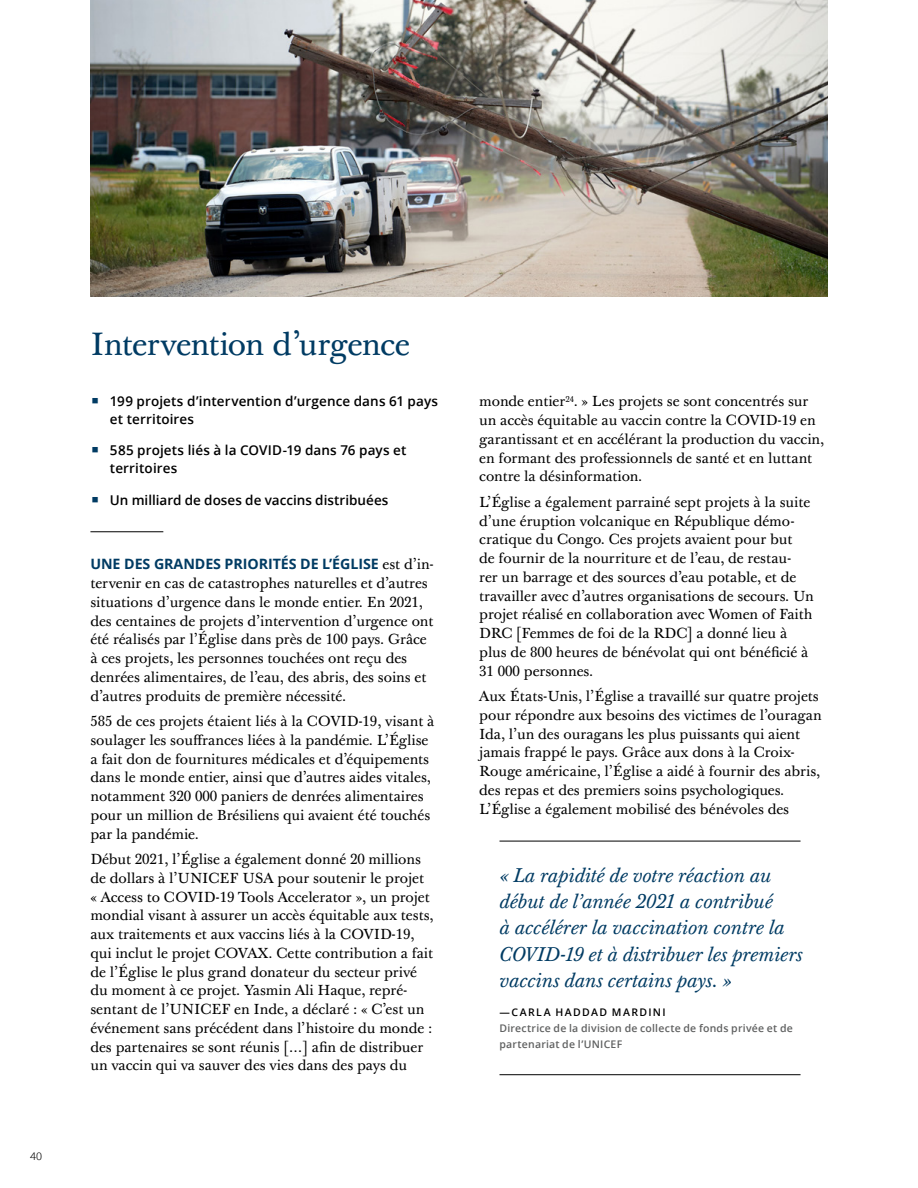
<style>
.page{position:relative;width:918px;height:1188px;background:#fff}
.page>*{position:absolute;margin:0;border:0;box-sizing:border-box;transform-origin:0 0}
.para_Level1HeadingBl{font:31.5px "Mc Kaylds Lat";letter-spacing:-.025em;color:#003b63}
.para_PullQuotewithRu{font:italic 19.5px/26.2px "Mc Kaylds Lat";color:#003b63}
.para_Level2RegularTe{font:14.25px/18.8px "Mc Kaylds Lat";letter-spacing:-.005em;color:#000}
.t1{font:600 13.5px/18px "Zoramlds Lat";letter-spacing:.01em;color:#000}
.para_PullQuoteSource{font:600 10.5px/15.8px "Zoramlds Lat";letter-spacing:.02em;color:#5f6060}
.t2{font:10.5px "Zoramlds Lat";color:#000}
.s1{font-family:"Mc Kaylds Lat";font-weight:400;font-style:italic;color:#003b63}
.s2{font-family:"Zoramlds Lat";font-weight:700;color:#003b63}
.s3{color:#000}
</style>
<div class="page">
<hr style="left:90px;top:532px;width:73px;height:1px;background:#000">
<img style="left:90px;top:0;width:738px;height:297px">
<hr style="left:500px;top:841px;width:301px;height:1px;background:#000">
<hr style="left:500px;top:1074px;width:301px;height:1px;background:#000">
<p class="t2" style="left:30px;top:1149px;width:14px">40</p>
<p class="para_Level1HeadingBl" style="left:90px;top:319px;width:321px">Intervention d’urgence</p>
<p class="t1" style="left:110px;top:392px;width:330px;text-indent:-20px"><span class="s1">▪</span> 199 projets d’intervention d’urgence dans 61 pays et territoires</p>
<p class="t1" style="left:110px;top:441px;width:298px;text-indent:-20px"><span class="s1">▪</span> 585 projets liés à la COVID-19 dans 76 pays et territoires</p>
<p class="t1" style="left:90px;top:491px;width:300px"><span class="s1">▪</span> Un milliard de doses de vaccins distribuées</p>
<p class="para_Level2RegularTe" style="left:90px;top:555px;width:345px"><span class="s2">UNE DES GRANDES PRIORITÉS DE L’ÉGLISE</span> est d’in&shy;tervenir en cas de catastrophes naturelles et d’autres situations d’urgence dans le monde entier. En 2021, des centaines de projets d’intervention d’urgence ont été réalisés par l’Église dans près de 100 pays. Grâce à ces projets, les personnes touchées ont reçu des denrées alimentaires, de l’eau, des abris, des soins et d’autres produits de première nécessité.</p>
<p class="para_Level2RegularTe" style="left:90px;top:712px;width:346px">585 de ces projets étaient liés à la COVID-19, visant à soulager les souffrances liées à la pandémie. L’Église a fait don de fournitures médicales et d’équipements dans le monde entier, ainsi que d’autres aides vitales, notamment 320 000 paniers de denrées alimentaires pour un million de Brésiliens qui avaient été touchés par la pandémie.</p>
<p class="para_Level2RegularTe" style="left:90px;top:850px;width:345px">Début 2021, l’Église a également donné 20 millions de dollars à l’UNICEF USA pour soutenir le projet « Access to COVID-19 Tools Accelerator », un projet mondial visant à assurer un accès équitable aux tests, aux traitements et aux vaccins liés à la COVID-19, qui inclut le projet COVAX. Cette contribution a fait de l’Église le plus grand donateur du secteur privé du moment à ce projet. Yasmin Ali Haque, repré&shy;sentant de l’UNICEF en Inde, a déclaré : « C’est un événement sans précédent dans l’histoire du monde : des partenaires se sont réunis […] afin de distribuer un vaccin qui va sauver des vies dans des pays du</p>
<p class="para_Level2RegularTe" style="left:479px;top:392px;width:347px">monde entier<sup>24</sup>. » Les projets se sont concentrés sur un accès équitable au vaccin contre la COVID-19 en garantissant et en accélérant la production du vaccin, en formant des professionnels de santé et en luttant contre la désinformation.</p>
<p class="para_Level2RegularTe" style="left:479px;top:493px;width:336px">L’Église a également parrainé sept projets à la suite d’une éruption volcanique en République démo&shy;cratique du Congo. Ces projets avaient pour but<br>de fournir de la nourriture et de l’eau, de restau-<br>rer un barrage et des sources d’eau potable, et de travailler avec d’autres organisations de secours. Un projet réalisé en collaboration avec Women of Faith DRC [Femmes de foi de la RDC] a donné lieu à plus de 800 heures de bénévolat qui ont bénéficié à 31 000 personnes.</p>
<p class="para_Level2RegularTe" style="left:479px;top:687px;width:344px">Aux États-Unis, l’Église a travaillé sur quatre projets pour répondre aux besoins des victimes de l’ouragan Ida, l’un des ouragans les plus puissants qui aient jamais frappé le pays. Grâce aux dons à la Croix-Rouge américaine, l’Église a aidé à fournir des abris, des repas et des premiers soins psychologiques.<br>L’Église a également mobilisé des bénévoles des</p>
<p class="para_PullQuotewithRu" style="left:500px;top:862px;width:305px">« La rapidité de votre réaction au début de l’année 2021 a contribué<br>à accélérer la vaccination contre la COVID-19 et à distribuer les premiers vaccins dans certains pays. »</p>
<p class="para_PullQuoteSource" style="left:500px;top:1004px;width:295px"><span class="s3">—CARLA HADDAD MARDINI<br></span>Directrice de la division de collecte de fonds privée et de partenariat de l’UNICEF</p>
</div>
